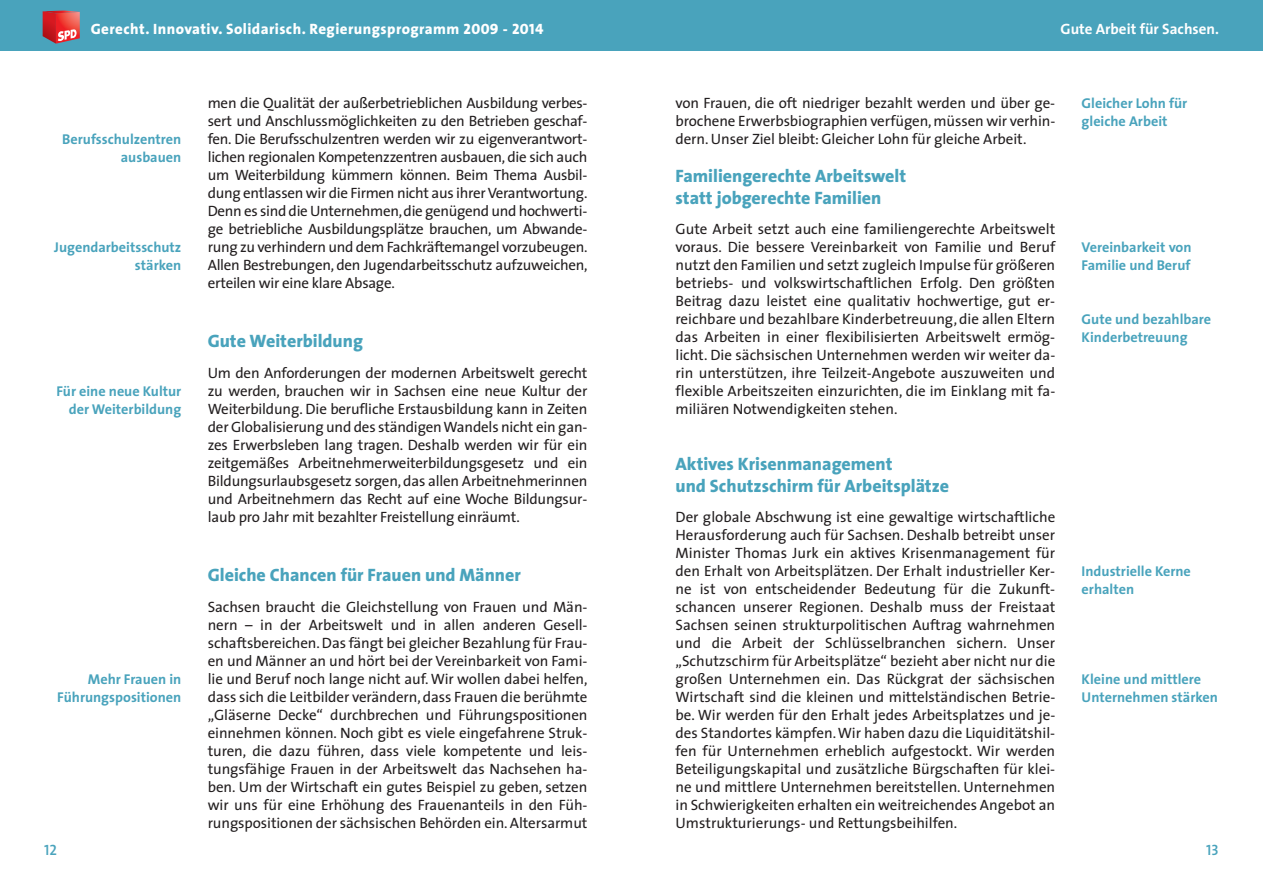
<style>
.page{position:relative;width:1263px;height:893px;background:#fff}
.page>*{position:absolute;margin:0;border:0;box-sizing:border-box;transform-origin:0 0}
.t1{font:800 18px/21.6px "The Sans";color:#49a3bc}
.t2{font:15px/18px "The Sans";letter-spacing:-.005em;color:#231f20;text-align:justify}
.t3{font:800 15px "The Sans";letter-spacing:.03em;color:#fff}
.t4{font:700 15px "The Sans";color:#fff}
.t5{font:15px "The Sans Semi Bold Caps";color:#49a3bc}
.t6{font:700 14.25px/18px "The Sans";color:#49a3bc}
.s1{font-family:"The Sans Extra Bold Caps";font-weight:400}
</style>
<div class="page">
<div style="left:0;top:0;width:1263px;height:51px;background:#49a3bc"></div>
<svg style="left:43px;top:11px;width:37px;height:33px"></svg>
<p class="t3" style="left:91px;top:23px;width:454px">Gerecht. Innovativ. Solidarisch. Regierungsprogramm <span class="s1">2009 - 2014</span></p>
<p class="t6" style="left:62px;top:132px;width:121px;text-align:right">Berufsschulzentren ausbauen</p>
<p class="t6" style="left:54px;top:240px;width:129px;text-align:right">Jugendarbeitsschutz stärken</p>
<p class="t6" style="left:56px;top:384px;width:126px;text-align:right">Für eine neue Kultur der Weiterbildung</p>
<p class="t6" style="left:57px;top:672px;width:126px;text-align:right">Mehr Frauen in<br>Führungspositionen</p>
<p class="t5" style="left:44px;top:841px;width:14px">12</p>
<p class="t2" style="left:208px;top:95px;width:381px">men die Qualität der außerbetrieblichen Ausbildung verbes&shy;sert und Anschlussmöglichkeiten zu den Betrieben geschaf&shy;fen. Die Berufsschulzentren werden wir zu eigenverantwort&shy;lichen regionalen Kompetenzzentren ausbauen, die sich auch um Weiterbildung kümmern können. Beim Thema Ausbil&shy;dung entlassen wir die Firmen nicht aus ihrer Verantwortung.<br>Denn es sind die Unternehmen, die genügend und hochwerti&shy;ge betriebliche Ausbildungsplätze brauchen, um Abwande&shy;rung zu verhindern und dem Fachkräftemangel vorzubeugen.<br>Allen Bestrebungen, den Jugendarbeitsschutz aufzuweichen, erteilen wir eine klare Absage.</p>
<p class="t1" style="left:208px;top:332px;width:157px">Gute Weiterbildung</p>
<p class="t2" style="left:208px;top:365px;width:381px">Um den Anforderungen der modernen Arbeitswelt gerecht zu werden, brauchen wir in Sachsen eine neue Kultur der Weiterbildung. Die berufliche Erstausbildung kann in Zeiten der Globalisierung und des ständigen Wandels nicht ein gan&shy;zes Erwerbsleben lang tragen. Deshalb werden wir für ein zeitgemäßes Arbeitnehmerweiterbildungsgesetz und ein Bildungsurlaubsgesetz sorgen, das allen Arbeitnehmerinnen und Arbeitnehmern das Recht auf eine Woche Bildungsur&shy;laub pro Jahr mit bezahlter Freistellung einräumt.</p>
<p class="t1" style="left:208px;top:566px;width:315px">Gleiche Chancen für Frauen und Männer</p>
<p class="t2" style="left:208px;top:599px;width:381px">Sachsen braucht die Gleichstellung von Frauen und Män&shy;nern – in der Arbeitswelt und in allen anderen Gesell&shy;schaftsbereichen. Das fängt bei gleicher Bezahlung für Frau&shy;en und Männer an und hört bei der Vereinbarkeit von Fami&shy;lie und Beruf noch lange nicht auf. Wir wollen dabei helfen, dass sich die Leitbilder verändern, dass Frauen die berühmte „Gläserne Decke“ durchbrechen und Führungspositionen einnehmen können. Noch gibt es viele eingefahrene Struk&shy;turen, die dazu führen, dass viele kompetente und leis&shy;tungsfähige Frauen in der Arbeitswelt das Nachsehen ha&shy;ben. Um der Wirtschaft ein gutes Beispiel zu geben, setzen wir uns für eine Erhöhung des Frauenanteils in den Füh&shy;rungspositionen der sächsischen Behörden ein. Altersarmut</p>
<p class="t4" style="left:1060px;top:23px;width:160px">Gute Arbeit für Sachsen.</p>
<p class="t2" style="left:675px;top:95px;width:381px">von Frauen, die oft niedriger bezahlt werden und über ge&shy;brochene Erwerbsbiographien verfügen, müssen wir verhin&shy;dern. Unser Ziel bleibt: Gleicher Lohn für gleiche Arbeit.</p>
<p class="t1" style="left:675px;top:167px;width:232px">Familiengerechte Arbeitswelt statt jobgerechte Familien</p>
<p class="t2" style="left:675px;top:221px;width:381px">Gute Arbeit setzt auch eine familiengerechte Arbeitswelt voraus. Die bessere Vereinbarkeit von Familie und Beruf nutzt den Familien und setzt zugleich Impulse für größeren betriebs- und volkswirtschaftlichen Erfolg. Den größten Beitrag dazu leistet eine qualitativ hochwertige, gut er&shy;reichbare und bezahlbare Kinderbetreuung, die allen Eltern das Arbeiten in einer flexibilisierten Arbeitswelt ermög&shy;licht. Die sächsischen Unternehmen werden wir weiter da&shy;rin unterstützen, ihre Teilzeit-Angebote auszuweiten und flexible Arbeitszeiten einzurichten, die im Einklang mit fa&shy;miliären Notwendigkeiten stehen.</p>
<p class="t1" style="left:675px;top:455px;width:275px">Aktives Krisenmanagement<br>und Schutzschirm für Arbeitsplätze</p>
<p class="t2" style="left:675px;top:509px;width:381px">Der globale Abschwung ist eine gewaltige wirtschaftliche Herausforderung auch für Sachsen. Deshalb betreibt unser Minister Thomas Jurk ein aktives Krisenmanagement für den Erhalt von Arbeitsplätzen. Der Erhalt industrieller Ker&shy;ne ist von entscheidender Bedeutung für die Zukunft&shy;schancen unserer Regionen. Deshalb muss der Freistaat Sachsen seinen strukturpolitischen Auftrag wahrnehmen und die Arbeit der Schlüsselbranchen sichern. Unser „Schutzschirm für Arbeitsplätze“ bezieht aber nicht nur die großen Unternehmen ein. Das Rückgrat der sächsischen Wirtschaft sind die kleinen und mittelständischen Betrie&shy;be. Wir werden für den Erhalt jedes Arbeitsplatzes und je&shy;des Standortes kämpfen. Wir haben dazu die Liquiditätshil&shy;fen für Unternehmen erheblich aufgestockt. Wir werden Beteiligungskapital und zusätzliche Bürgschaften für klei&shy;ne und mittlere Unternehmen bereitstellen. Unternehmen in Schwierigkeiten erhalten ein weitreichendes Angebot an Umstrukturierungs- und Rettungsbeihilfen.</p>
<p class="t6" style="left:1082px;top:96px;width:107px">Gleicher Lohn für gleiche Arbeit</p>
<p class="t6" style="left:1082px;top:240px;width:111px">Vereinbarkeit von<br>Familie und Beruf</p>
<p class="t6" style="left:1082px;top:312px;width:131px">Gute und bezahlbare<br>Kinderbetreuung</p>
<p class="t6" style="left:1082px;top:564px;width:111px">Industrielle Kerne erhalten</p>
<p class="t6" style="left:1082px;top:672px;width:138px">Kleine und mittlere<br>Unternehmen stärken</p>
<p class="t5" style="left:1206px;top:841px;width:14px">13</p>
</div>
